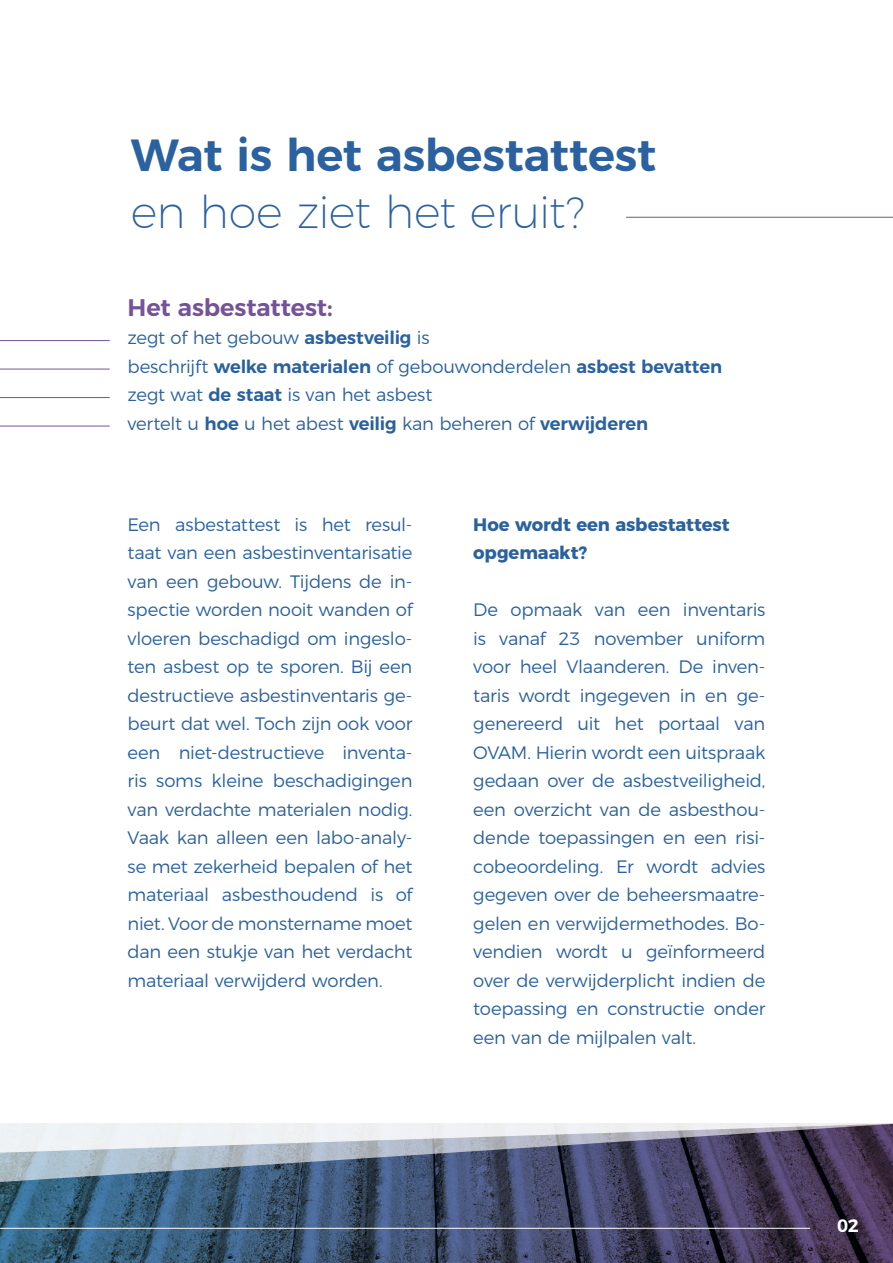
<style>
.page{position:relative;width:893px;height:1263px;background:#fff}
.page>*{position:absolute;margin:0;border:0;box-sizing:border-box;transform-origin:0 0}
.t1{font:600 45px "Montserrat";letter-spacing:-.005em;color:#2a619e}
.t2{font:200 45px "Montserrat";letter-spacing:-.015em;color:#2a619e}
.t3{font:600 24px "Montserrat";letter-spacing:-.005em;color:#745498}
.t4{font:300 18px/28.5px "Montserrat";letter-spacing:-.01em;color:#2a619e;text-align:justify}
.t5{font:700 18px/28.5px "Montserrat";letter-spacing:-.005em;color:#2a619e}
.t6{font:600 18px "Montserrat";color:#fff}
.s1{font-weight:600}
</style>
<div class="page">
<img style="left:0;top:1182px;width:893px;height:81px">
<svg style="left:0;top:1153px;width:893px;height:29px;background:#5c6681"></svg>
<svg style="left:0;top:1123px;width:893px;height:30px"></svg>
<hr style="left:626px;top:217px;width:267px;height:1px;background:#745498">
<hr style="left:0;top:340px;width:110px;height:1px;background:#745498">
<hr style="left:0;top:369px;width:110px;height:1px;background:#745498">
<hr style="left:0;top:397px;width:110px;height:1px;background:#745498">
<hr style="left:0;top:426px;width:110px;height:1px;background:#745498">
<hr style="left:0;top:1228px;width:810px;height:1px;background:#fff">
<h1 class="t1" style="left:131px;top:119px;width:527px">Wat is het asbestattest</h1>
<h1 class="t2" style="left:131px;top:178px;width:456px">en hoe ziet het eruit?</h1>
<h2 class="t3" style="left:128px;top:288px;width:207px">Het asbestattest:</h2>
<p class="t4" style="left:128px;top:322px;width:596px;text-align:left">zegt of het gebouw <span class="s1">asbestveilig</span> is<br>beschrijft <span class="s1">welke materialen</span> of gebouwonderdelen <span class="s1">asbest bevatten </span>zegt wat <span class="s1">de staat</span> is van het asbest<br>vertelt u <span class="s1">hoe</span> u het abest <span class="s1">veilig</span> kan beheren of <span class="s1">verwijderen</span></p>
<p class="t4" style="left:128px;top:509px;width:286px">Een asbestattest is het resul&shy;taat van een asbestinventarisatie van een gebouw. Tijdens de in&shy;spectie worden nooit wanden of vloeren beschadigd om ingeslo&shy;ten asbest op te sporen. Bij een destructieve asbestinventaris ge&shy;beurt dat wel. Toch zijn ook voor een niet-destructieve inventa&shy;ris soms kleine beschadigingen van verdachte materialen nodig.<br>Vaak kan alleen een labo-analy&shy;se met zekerheid bepalen of het materiaal asbesthoudend is of niet. Voor de monstername moet dan een stukje van het verdacht materiaal verwijderd worden.</p>
<p class="t5" style="left:473px;top:509px;width:258px">Hoe wordt een asbestattest opgemaakt?</p>
<p class="t4" style="left:473px;top:594px;width:294px">De opmaak van een inventaris is vanaf 23 november uniform voor heel Vlaanderen. De inven&shy;taris wordt ingegeven in en ge&shy;genereerd uit het portaal van OVAM. Hierin wordt een uitspraak gedaan over de asbestveiligheid, een overzicht van de asbesthou&shy;dende toepassingen en een risi&shy;cobeoordeling. Er wordt advies gegeven over de beheersmaatre&shy;gelen en verwijdermethodes. Bo&shy;vendien wordt u geïnformeerd over de verwijderplicht indien de toepassing en constructie onder een van de mijlpalen valt.</p>
<p class="t6" style="left:837px;top:1211px;width:23px">02</p>
</div>
